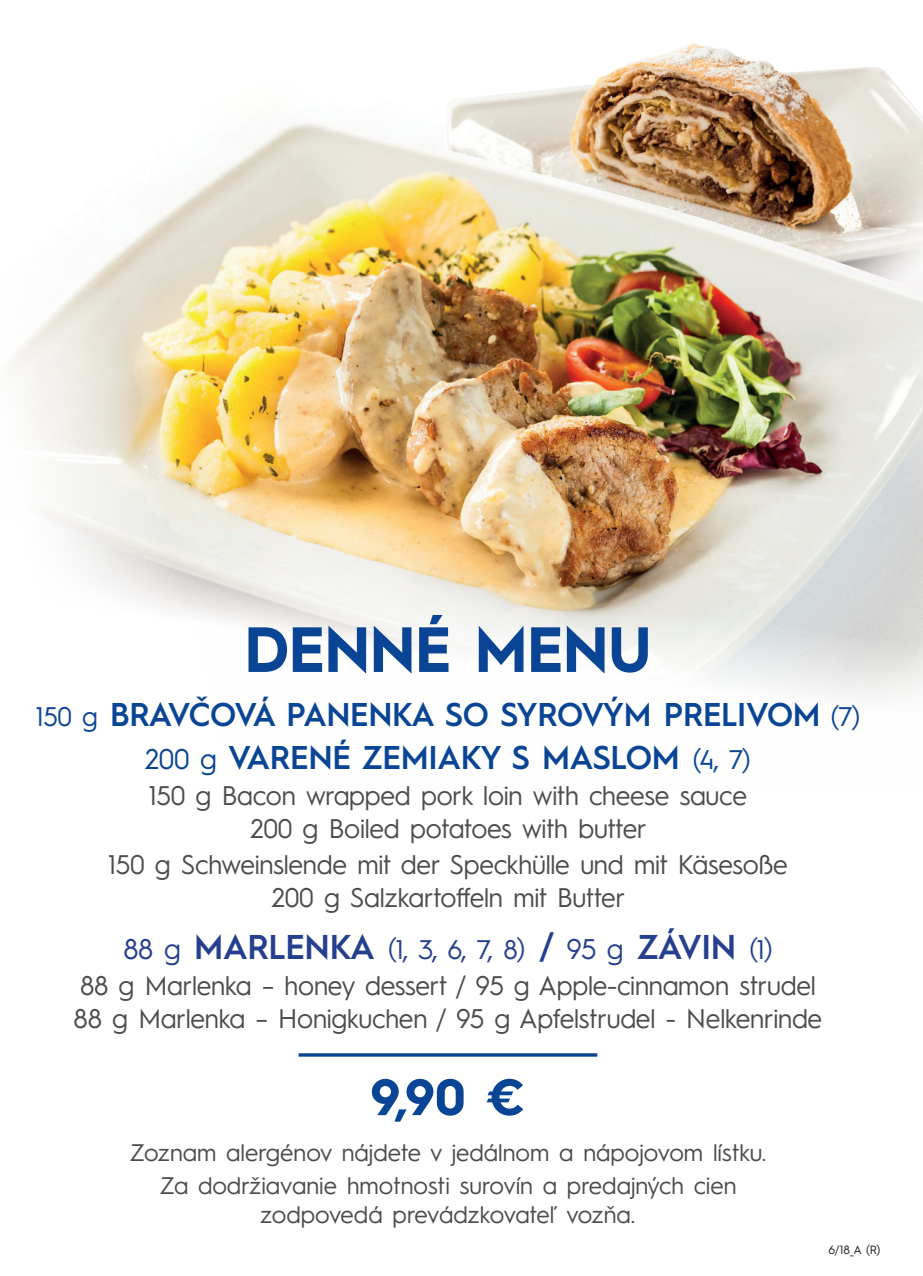
<style>
.page{position:relative;width:923px;height:1276px;background:#fff}
.page>*{position:absolute;margin:0;border:0;box-sizing:border-box;transform-origin:0 0}
.jedlo_SK{font:700 63.9px "Hurme Geometric Sans 1";letter-spacing:-.01em;color:#094594;scale:.95 1}
.t1{font:700 51.3px "Hurme Geometric Sans 1";color:#094594}
.jedlo_SK-2{font:600 34.5px "Hurme Geometric Sans 1";letter-spacing:-.01em;color:#253f8e}
.jedlo_SK-3{font:600 33px "Hurme Geometric Sans 1";letter-spacing:-.01em;color:#094594}
.t2{font:27px "Hurme Geometric Sans 1";letter-spacing:-.01em;color:#4b4c4d}
.t3{font:24px "Hurme Geometric Sans 1";color:#4b4c4d}
.t4{font:12px "Hurme Geometric Sans 1";color:#231f20}
.s1{font-weight:400;font-size:27px}
.s2{font-weight:400;font-size:28.5px}
</style>
<div class="page">
<hr style="left:298px;top:1053px;width:299px;height:3px;background:#094594">
<img style="left:10px;top:122px;width:912px;height:575px">
<img style="left:373px;top:42px;width:549px;height:268px">
<img style="left:922px;top:117px;width:1px;height:571px">
<p class="jedlo_SK" style="left:244px;top:605px;width:430px">DENNÉ MENU</p>
<p class="jedlo_SK-3" style="left:36px;top:691px;width:825px"><span class="s1">150 g</span> BRAVČOVÁ PANENKA SO SYROVÝM PRELIVOM <span class="s1">(7)</span></p>
<p class="jedlo_SK-3" style="left:145px;top:734px;width:607px"><span class="s2">200 g</span> VARENÉ ZEMIAKY S MASLOM <span class="s1">(4, 7)</span></p>
<p class="t2" style="left:149px;top:777px;width:600px">150 g Bacon wrapped pork loin with cheese sauce</p>
<p class="t2" style="left:250px;top:810px;width:398px">200 g Boiled potatoes with butter</p>
<p class="t2" style="left:108px;top:846px;width:681px">150 g Schweinslende mit der Speckhülle und mit Käsesoße</p>
<p class="t2" style="left:272px;top:879px;width:355px">200 g Salzkartoffeln mit Butter</p>
<p class="jedlo_SK-2" style="left:123px;top:923px;width:650px"><span class="s2">88 g</span> MARLENKA <span class="s1">(1, 3, 6, 7, 8)</span> / <span class="s2">95 g</span> ZÁVIN <span class="s1">(1)</span></p>
<p class="t2" style="left:80px;top:967px;width:737px">88 g Marlenka – honey dessert / 95 g Apple-cinnamon strudel</p>
<p class="t2" style="left:74px;top:1000px;width:750px">88 g Marlenka – Honigkuchen / 95 g Apfelstrudel - Nelkenrinde</p>
<p class="t1" style="left:370px;top:1061px;width:156px">9,90 €</p>
<p class="t3" style="left:130px;top:1135px;width:638px">Zoznam alergénov nájdete v jedálnom a nápojovom lístku.</p>
<p class="t3" style="left:159px;top:1168px;width:578px">Za dodržiavanie hmotnosti surovín a predajných cien</p>
<p class="t3" style="left:260px;top:1197px;width:376px">zodpovedá prevádzkovateľ vozňa.</p>
<p class="t4" style="left:828px;top:1241px;width:54px">6/18_A (R)</p>
</div>
